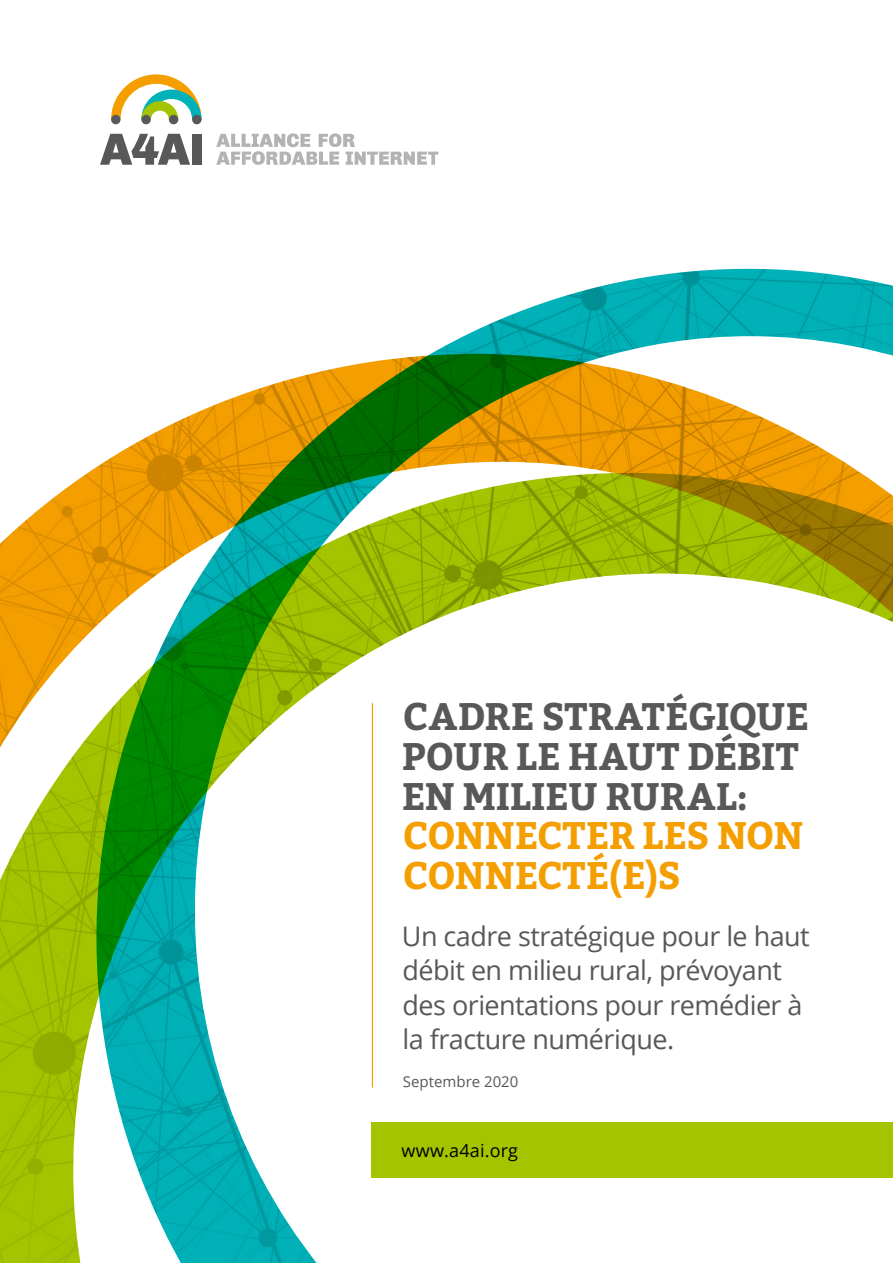
<style>
.page{position:relative;width:893px;height:1263px;background:#fff}
.page>*{position:absolute;margin:0;border:0;box-sizing:border-box;transform-origin:0 0}
.t1{font:700 38.25px/39.8px "Bitter";letter-spacing:-.01em;color:#58585a}
.t2{font:27px/34.5px "Open Sans";letter-spacing:-.02em;color:#58585a}
.t3{font:18px "Open Sans";letter-spacing:.01em;color:#000}
.Useful_Link_Name{font:15px "Open Sans";color:#58585a}
.s1{color:#f49e00}
</style>
<div class="page">
<img style="left:0;top:269px;width:893px;height:994px">
<div style="left:192px;top:134px;width:10px;height:31px;background:#58585a"></div>
<svg style="left:100px;top:134px;width:90px;height:31px"></svg>
<svg style="left:111px;top:74px;width:91px;height:46px"></svg>
<div style="left:192px;top:115px;width:10px;height:9px;background:#58585a;border-radius:50%"></div>
<div style="left:169px;top:115px;width:9px;height:9px;background:#58585a;border-radius:50%"></div>
<div style="left:141px;top:115px;width:10px;height:9px;background:#58585a;border-radius:50%"></div>
<div style="left:111px;top:115px;width:9px;height:9px;background:#58585a;border-radius:50%"></div>
<svg style="left:216px;top:133px;width:222px;height:32px"></svg>
<hr style="left:372px;top:703px;width:1px;height:384px;background:#f49e00">
<div style="left:372px;top:1122px;width:521px;height:56px;background:#a4c400"></div>
<p class="t1" style="left:401px;top:697px;width:409px">CADRE STRATÉGIQUE<br>POUR LE HAUT DÉBIT<br>EN MILIEU RURAL:<br><span class="s1">CONNECTER LES NON<br>CONNECTÉ(E)S</span></p>
<p class="t2" style="left:402px;top:918px;width:409px">Un cadre stratégique pour le haut débit en milieu rural, prévoyant des orientations pour remédier à la fracture numérique.</p>
<p class="Useful_Link_Name" style="left:403px;top:1071px;width:117px">Septembre 2020</p>
<p class="t3" style="left:402px;top:1138px;width:118px">www.a4ai.org</p>
</div>
